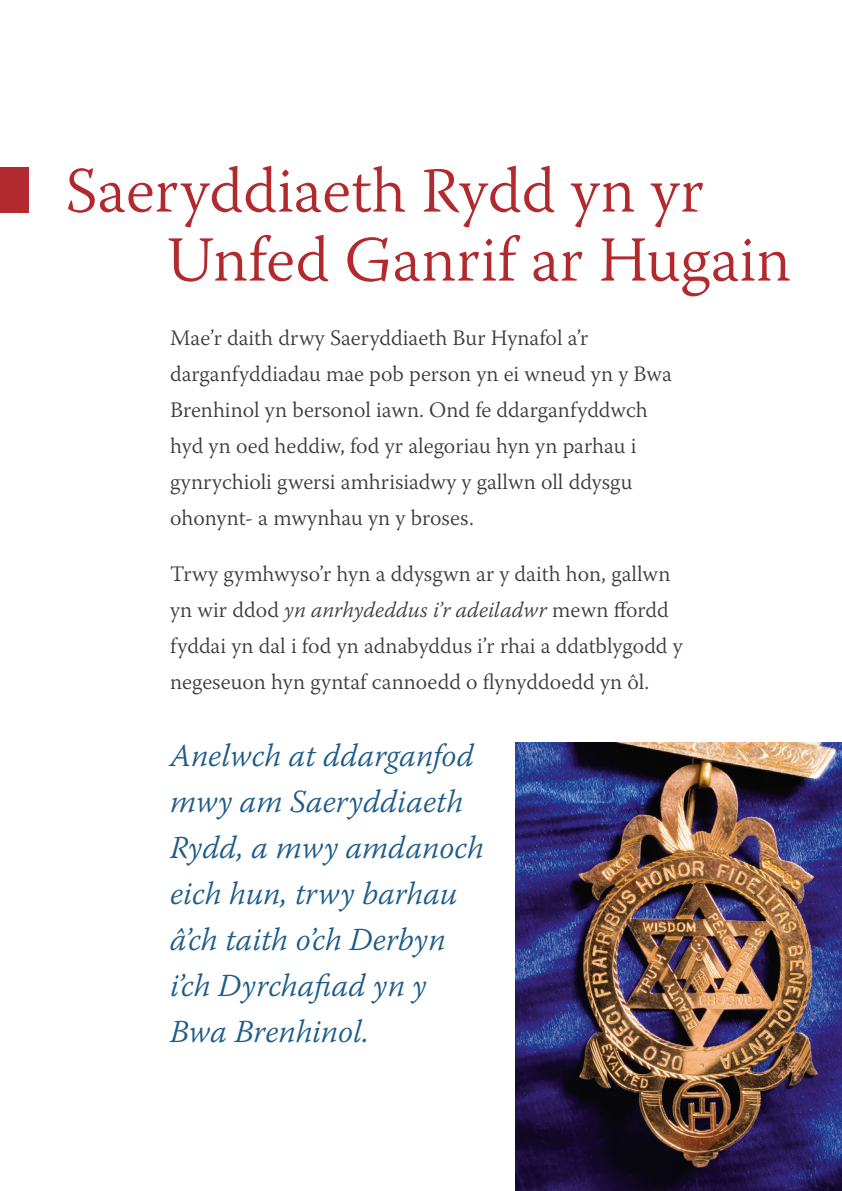
<style>
.page{position:relative;width:842px;height:1191px;background:#fff}
.page>*{position:absolute;margin:0;border:0;box-sizing:border-box;transform-origin:0 0}
.t1{font:300 64px/69px "Warnock Pro";color:#b2292e}
.t2{font:italic 300 32px/46px "Warnock Pro";color:#1d5b89}
.t3{font:300 22px/36px "Warnock Pro";color:#3c3c3b}
.s1{font-style:italic}
</style>
<div class="page">
<img style="left:516px;top:743px;width:326px;height:448px">
<div style="left:0;top:167px;width:28px;height:46px;background:#b2292e"></div>
<h1 class="t1" style="left:167px;top:155px;width:626px;text-indent:-102px">Saeryddiaeth Rydd yn yr<br>Unfed Ganrif ar Hugain</h1>
<p class="t3" style="left:170px;top:319px;width:503px">Mae’r daith drwy Saeryddiaeth Bur Hynafol a’r darganfyddiadau mae pob person yn ei wneud yn y Bwa Brenhinol yn bersonol iawn. Ond fe ddarganfyddwch hyd yn oed heddiw, fod yr alegoriau hyn yn parhau i gynrychioli gwersi amhrisiadwy y gallwn oll ddysgu ohonynt- a mwynhau yn y broses.</p>
<p class="t3" style="left:170px;top:555px;width:514px">Trwy gymhwyso’r hyn a ddysgwn ar y daith hon, gallwn yn wir ddod <span class="s1">yn anrhydeddus i’r adeiladwr</span> mewn ffordd fyddai yn dal i fod yn adnabyddus i’r rhai a ddatblygodd y negeseuon hyn gyntaf cannoedd o flynyddoedd yn ôl.</p>
<h2 class="t2" style="left:170px;top:731px;width:315px">Anelwch at ddarganfod mwy am Saeryddiaeth<br>Rydd, a mwy amdanoch eich hun, trwy barhau â’ch taith o’ch Derbyn i’ch Dyrchafiad yn y<br>Bwa Brenhinol.</h2>
</div>
